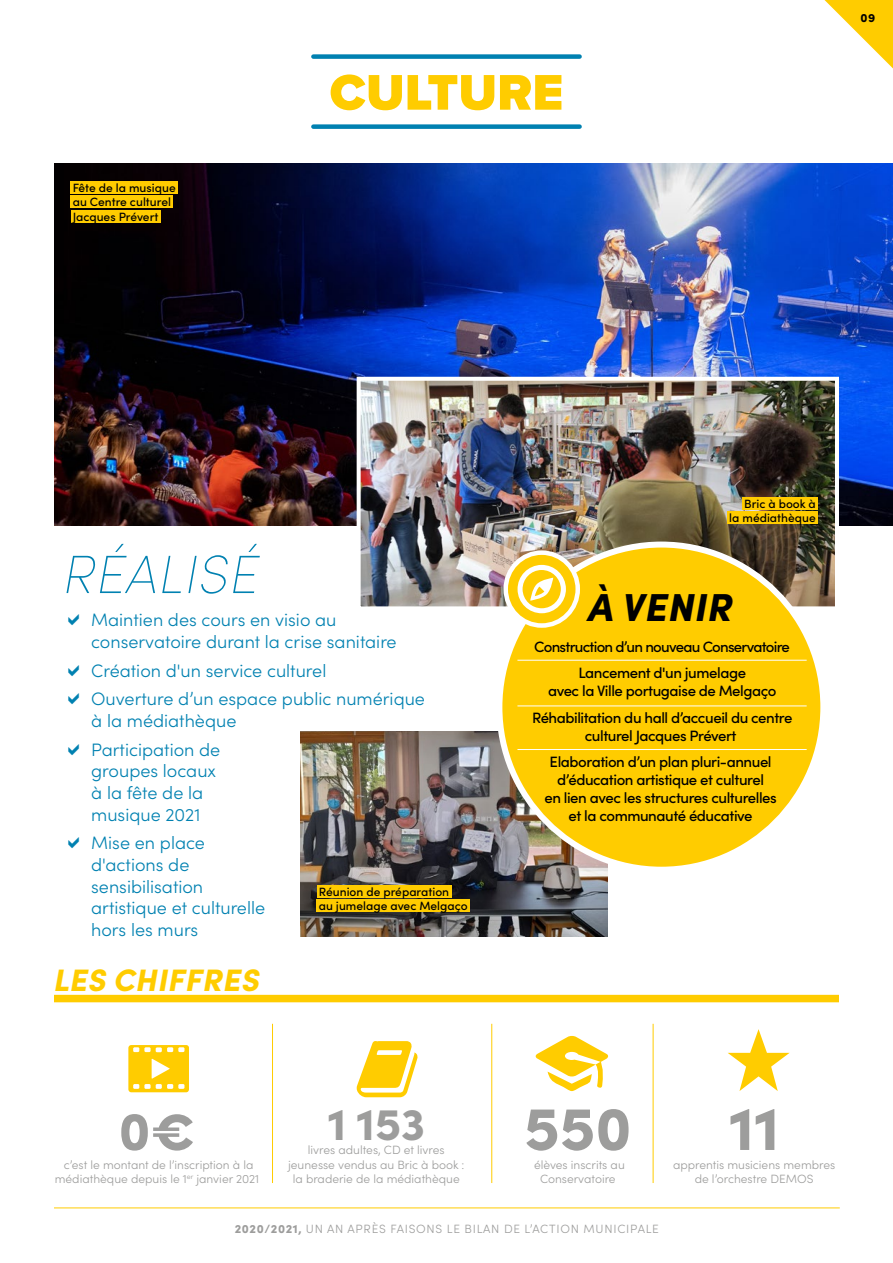
<style>
.page{position:relative;width:893px;height:1263px;background:#fff}
.page>*{position:absolute;margin:0;border:0;box-sizing:border-box;transform-origin:0 0}
.t1{font:900 61.5px "Sofia Pro";color:#9d9d9c}
.t2{font:italic 200 54px "Sofia Pro";letter-spacing:.01em;color:#0081b1}
.t3{font:900 54px "Sofia Pro";color:#9d9d9c}
.t4{font:900 51.9px "Proxima Nova";color:#fc0}
.t5{font:900 45px "Sofia Pro";color:#9d9d9c}
.t6{font:italic 900 39px "Sofia Pro";letter-spacing:.01em;color:#000}
.t7{font:italic 900 31.05px "Sofia Pro";letter-spacing:.01em;color:#fc0}
.t8{font:300 18px/21.6px "Sofia Pro";color:#0081b1}
.t9{font:500 15px/26.5px "Sofia Pro";letter-spacing:-.03em;color:#000;text-align:center}
.t10{font:500 15px/26.5px "Sofia Pro";letter-spacing:-.05em;color:#000;text-align:center}
.t11{font:300 12px/14.4px "Sofia Pro";color:#9d9d9c;text-align:center}
.t12{font:500 12px/14.4px "Sofia Pro";color:#000}
.t13{font:300 12px "Sofia Pro";letter-spacing:.06em;color:#9d9d9c}
.t14{font:900 12px "Sofia Pro";color:#000}
.s1{font-weight:900}
</style>
<div class="page">
<img style="left:300px;top:731px;width:308px;height:206px">
<img style="left:54px;top:164px;width:839px;height:361px">
<svg style="left:824px;top:0;width:69px;height:68px"></svg>
<hr style="left:54px;top:1207px;width:786px;height:1px;background:#fc0">
<div style="left:313px;top:124px;width:267px;height:5px;background:#0081b1"></div>
<div style="left:313px;top:54px;width:267px;height:5px;background:#0081b1"></div>
<div style="left:54px;top:995px;width:785px;height:7px;background:#fc0"></div>
<hr style="left:272px;top:1024px;width:1px;height:159px;background:#fc0">
<hr style="left:491px;top:1024px;width:1px;height:159px;background:#fc0">
<hr style="left:653px;top:1024px;width:1px;height:159px;background:#fc0">
<img style="left:362px;top:382px;width:472px;height:223px">
<div style="left:357px;top:377px;width:482px;height:233px;border:4px solid #fff"></div>
<svg style="left:535px;top:1035px;width:74px;height:56px"></svg>
<svg style="left:128px;top:1045px;width:61px;height:47px;background:#ffd42b"></svg>
<svg style="left:728px;top:1029px;width:62px;height:62px"></svg>
<svg style="left:356px;top:1041px;width:62px;height:56px"></svg>
<div style="left:499px;top:544px;width:324px;height:326px;background:#fc0;border-radius:50%"></div>
<svg style="left:506px;top:553px;width:72px;height:72px;fill:#fc0"></svg>
<div style="left:503px;top:550px;width:77px;height:78px;border:4px solid #fff;border-radius:50%"></div>
<svg style="left:517px;top:565px;width:49px;height:48px"></svg>
<hr style="left:517px;top:660px;width:290px;height:1px;background:#fff">
<hr style="left:517px;top:705px;width:290px;height:1px;background:#fff">
<hr style="left:517px;top:749px;width:290px;height:1px;background:#fff">
<div style="left:71px;top:181px;width:107px;height:13px;background:#fc0"></div>
<div style="left:71px;top:195px;width:102px;height:13px;background:#fc0"></div>
<div style="left:71px;top:210px;width:90px;height:13px;background:#fc0"></div>
<div style="left:742px;top:497px;width:76px;height:13px;background:#fc0"></div>
<div style="left:727px;top:511px;width:91px;height:13px;background:#fc0"></div>
<div style="left:317px;top:885px;width:134px;height:13px;background:#fc0"></div>
<div style="left:317px;top:899px;width:153px;height:13px;background:#fc0"></div>
<p class="t12" style="left:73px;top:180px;width:105px">Fête de la musique au Centre culturel<br>Jacques Prévert</p>
<h3 class="t4" style="left:330px;top:54px;width:235px">CULTURE</h3>
<p class="t14" style="left:860px;top:9px;width:16px">09</p>
<h2 class="t2" style="left:63px;top:536px;width:198px">RÉALISÉ</h2>
<p class="t8" style="left:91px;top:608px;width:307px">Maintien des cours en visio au conservatoire durant la crise sanitaire</p>
<p class="t8" style="left:91px;top:655px;width:335px;line-height:28.8px">Création d'un service culturel<br>Ouverture d’un espace public numérique</p>
<p class="t8" style="left:91px;top:705px;width:147px;line-height:28.8px">à la médiathèque<br>Participation de</p>
<p class="t8" style="left:91px;top:759px;width:126px">groupes locaux à la fête de la musique 2021</p>
<p class="t8" style="left:91px;top:831px;width:176px">Mise en place d'actions de sensibilisation artistique et culturelle hors les murs</p>
<p class="t12" style="left:319px;top:883px;width:150px">Réunion de préparation<br>au jumelage avec Melgaço</p>
<h3 class="t7" style="left:54px;top:955px;width:207px">LES CHIFFRES</h3>
<h2 class="t3" style="left:119px;top:1088px;width:78px">0€</h2>
<p class="t11" style="left:55px;top:1171px;width:206px">médiathèque depuis le 1<sup>er</sup> janvier 2021</p>
<p class="t11" style="left:64px;top:1156px;width:191px">c’est le montant de l’inscription à la</p>
<h3 class="t5" style="left:328px;top:1089px;width:99px">1 153</h3>
<p class="t11" style="left:288px;top:1142px;width:178px">livres adultes, CD et livres jeunesse vendus au Bric à book : la braderie de la médiathèque</p>
<p class="t12" style="left:729px;top:496px;width:88px;text-align:right">Bric à book à<br>la médiathèque</p>
<h3 class="t6" style="left:588px;top:577px;width:146px">À VENIR</h3>
<p class="t10" style="left:534px;top:632px;width:257px">Construction d’un nouveau Conservatoire<br>Lancement d'un jumelage</p>
<p class="t9" style="left:532px;top:677px;width:262px">avec la Ville portugaise de Melgaço<br>Réhabilitation du hall d’accueil du centre</p>
<p class="t9" style="left:550px;top:721px;width:223px">culturel Jacques Prévert<br>Elaboration d’un plan pluri-annuel</p>
<p class="t9" style="left:544px;top:770px;width:234px;line-height:18px">d’éducation artistique et culturel<br>en lien avec les structures culturelles et la communauté éducative</p>
<h1 class="t1" style="left:524px;top:1080px;width:109px">550</h1>
<p class="t11" style="left:534px;top:1156px;width:92px">élèves inscrits au<br>Conservatoire</p>
<h1 class="t1" style="left:729px;top:1080px;width:52px">11</h1>
<p class="t11" style="left:673px;top:1156px;width:164px">apprentis musiciens membres de l’orchestre DEMOS</p>
<p class="t13" style="left:235px;top:1220px;width:426px"><span class="s1">2020/2021,</span> UN AN APRÈS FAISONS LE BILAN DE L’ACTION MUNICIPALE</p>
</div>
